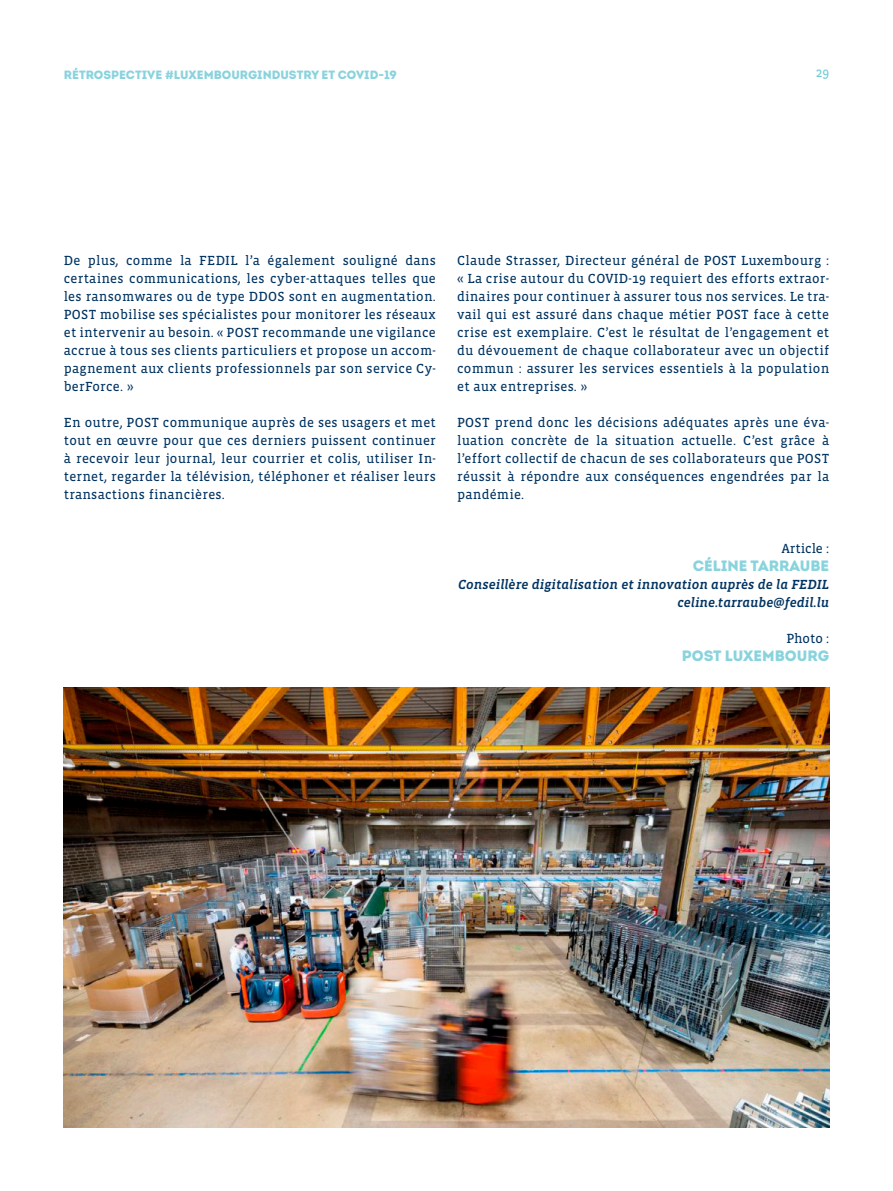
<style>
.page{position:relative;width:893px;height:1191px;background:#fff}
.page>*{position:absolute;margin:0;border:0;box-sizing:border-box;transform-origin:0 0}
.t1{font:900 15px "Intro";color:#89d3dd}
.t2{font:13.5px/18px "Vista Slab OT";letter-spacing:.02em;color:#003361;text-align:justify}
.t3{font:italic 500 13.5px/18px "Vista Slab OT";color:#003361;text-align:right}
.t4{font:13.5px "Vista Slab OT";color:#003361}
.t5{font:13.5px "Vista Slab OT";color:#72ccd7}
.t6{font:900 12px "Intro";color:#89d3dd}
</style>
<div class="page">
<img style="left:64px;top:687px;width:765px;height:440px">
<p class="t6" style="left:64px;top:67px;width:335px">RÉTROSPECTIVE #LUXEMBOURGINDUSTRY ET COVID-19</p>
<p class="t5" style="left:816px;top:65px;width:15px">29</p>
<p class="t2" style="left:64px;top:252px;width:374px">De plus, comme la FEDIL l’a également souligné dans certaines communications, les cyber-attaques telles que les ransomwares ou de type DDOS sont en augmentation.<br>POST mobilise ses spécialistes pour monitorer les réseaux et intervenir au besoin. « POST recommande une vigilance accrue à tous ses clients particuliers et propose un accom&shy;pagnement aux clients professionnels par son service Cy&shy;berForce. »</p>
<p class="t2" style="left:64px;top:414px;width:374px">En outre, POST communique auprès de ses usagers et met tout en œuvre pour que ces derniers puissent continuer à recevoir leur journal, leur courrier et colis, utiliser In&shy;ternet, regarder la télévision, téléphoner et réaliser leurs transactions financières.</p>
<p class="t2" style="left:457px;top:252px;width:374px">Claude Strasser, Directeur général de POST Luxembourg : « La crise autour du COVID-19 requiert des efforts extraor&shy;dinaires pour continuer à assurer tous nos services. Le tra&shy;vail qui est assuré dans chaque métier POST face à cette crise est exemplaire. C’est le résultat de l’engagement et du dévouement de chaque collaborateur avec un objectif commun : assurer les services essentiels à la population et aux entreprises. »</p>
<p class="t2" style="left:457px;top:414px;width:374px">POST prend donc les décisions adéquates après une éva&shy;luation concrète de la situation actuelle. C’est grâce à l’effort collectif de chacun de ses collaborateurs que POST réussit à répondre aux conséquences engendrées par la pandémie.</p>
<p class="t4" style="left:782px;top:542px;width:49px">Article :</p>
<p class="t1" style="left:693px;top:556px;width:138px">CÉLINE TARRAUBE</p>
<p class="t3" style="left:458px;top:576px;width:373px">Conseillère digitalisation et innovation auprès de la FEDIL celine.tarraube@fedil.lu</p>
<p class="t2" style="left:786px;top:630px;width:44px">Photo :</p>
<p class="t1" style="left:682px;top:646px;width:149px">POST LUXEMBOURG</p>
</div>
